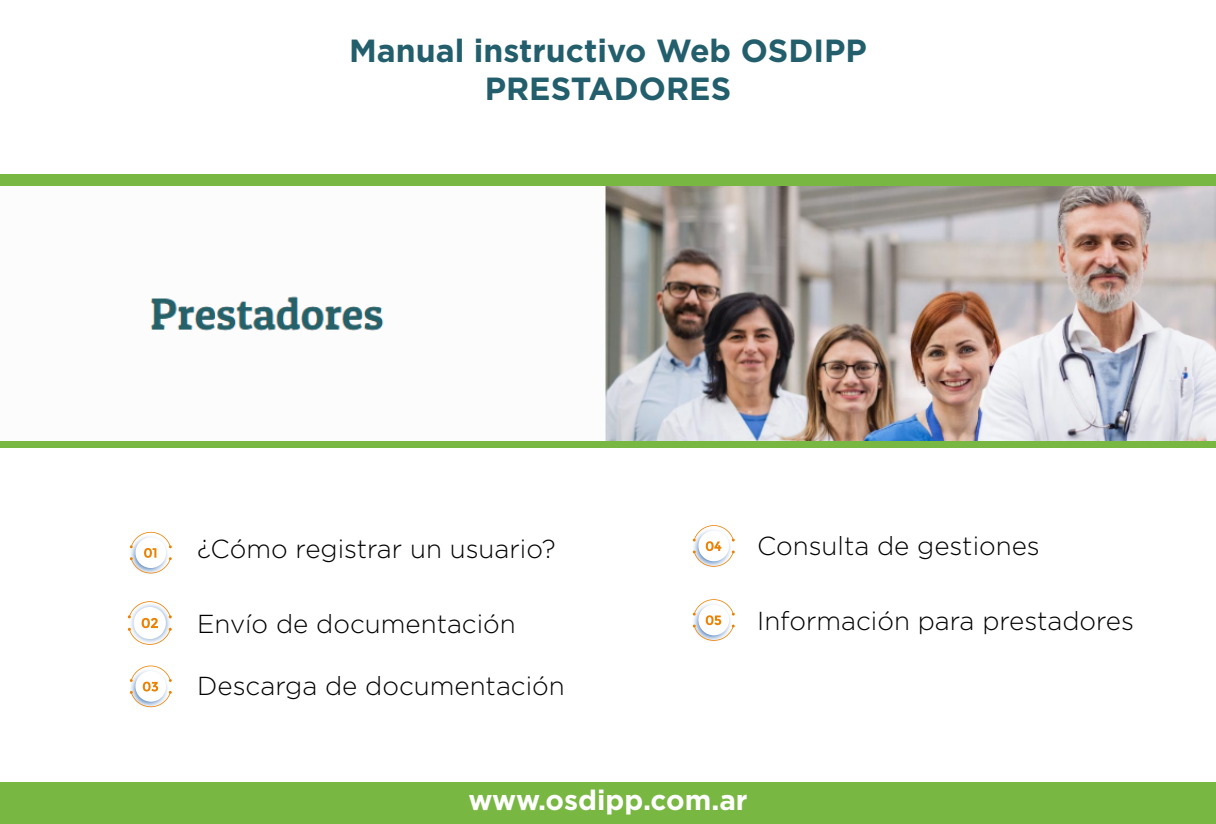
<style>
.page{position:relative;width:1216px;height:824px;background:#fff}
.page>*{position:absolute;margin:0;border:0;box-sizing:border-box;transform-origin:0 0}
.t1{font:700 32px/38.4px "Gotham";color:#235e6c;text-align:center}
.t2{font:700 28px "Gotham";color:#fff}
.t3{font:300 26px "Gotham";color:#000}
</style>
<div class="page">
<div style="left:0;top:174px;width:1216px;height:274px;background:#78b741"></div>
<svg style="left:130px;top:532px;width:42px;height:41px"></svg>
<svg style="left:128px;top:601px;width:44px;height:44px"></svg>
<svg style="left:130px;top:666px;width:42px;height:41px"></svg>
<svg style="left:693px;top:525px;width:42px;height:42px"></svg>
<div style="left:0;top:782px;width:1216px;height:42px;background:#78b741"></div>
<img style="left:0;top:186px;width:1216px;height:254px">
<svg style="left:693px;top:599px;width:42px;height:42px"></svg>
<p class="t1" style="left:349px;top:30px;width:519px">Manual instructivo Web OSDIPP<br>PRESTADORES</p>
<p class="t3" style="left:197px;top:534px;width:360px">¿Cómo registrar un usuario?</p>
<p class="t3" style="left:757px;top:532px;width:284px">Consulta de gestiones</p>
<p class="t3" style="left:197px;top:609px;width:320px">Envío de documentación</p>
<p class="t3" style="left:197px;top:672px;width:369px">Descarga de documentación</p>
<p class="t3" style="left:757px;top:606px;width:378px">Información para prestadores</p>
<p class="t2" style="left:468px;top:784px;width:281px">www.osdipp.com.ar</p>
</div>
